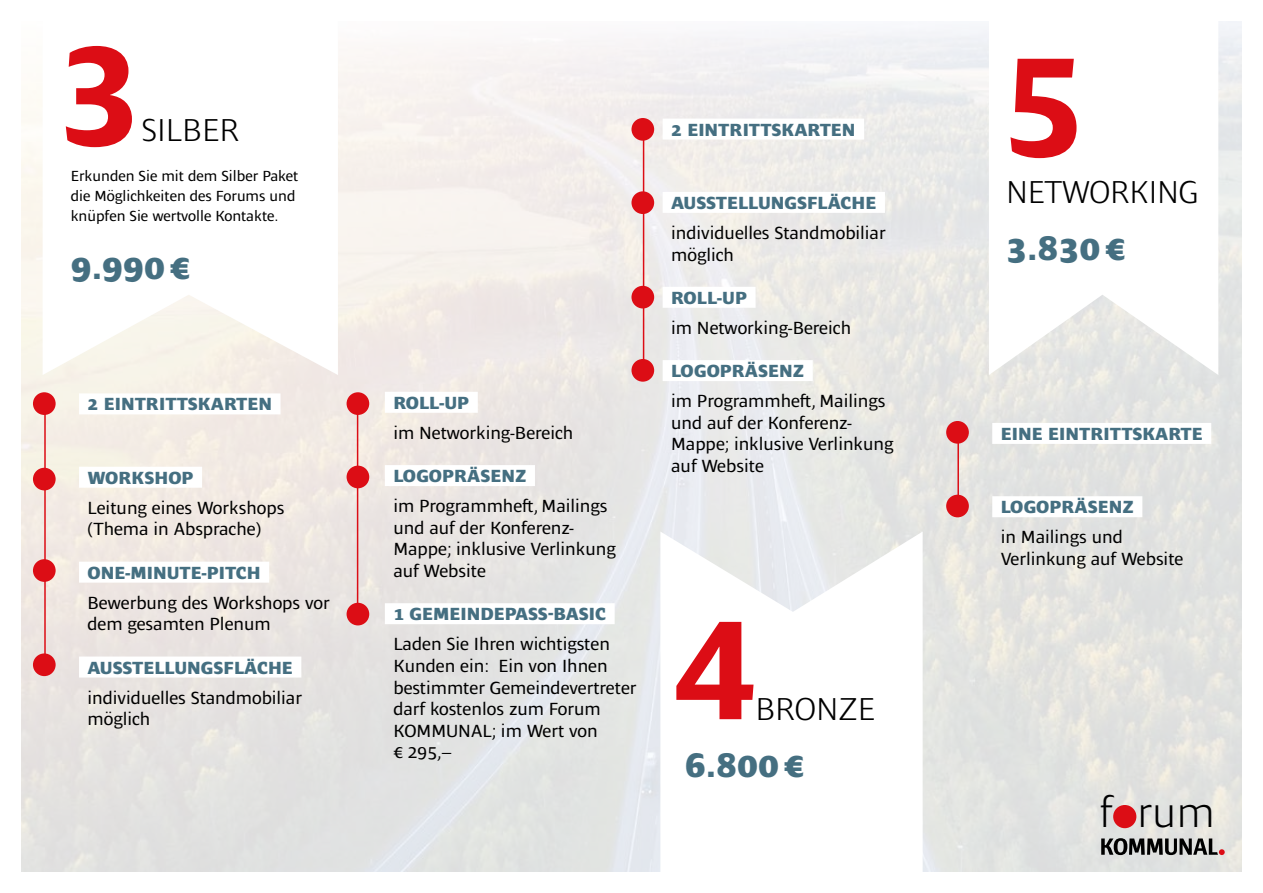
<style>
.page{position:relative;width:1263px;height:893px;background:#fff}
.page>*{position:absolute;margin:0;border:0;box-sizing:border-box;transform-origin:0 0}
.t1{font:700 144.15px "Ardoise Ptf";color:#dc0d15}
.t2{font:300 43.65px "Ardoise Ptf";color:#000}
.t3{font:800 34.95px "Ardoise Ptf";color:#456f81}
.t4{font:300 32.4px "Ardoise Ptf";letter-spacing:-.01em;color:#000}
.t5{font:18px/21.6px "Ardoise Ptf";color:#000}
.t6{font:800 18px "Ardoise Ptf";color:#456f81}
.t7{font:15px/20px "Ardoise Ptf";color:#000}
</style>
<div class="page">
<img style="left:21px;top:21px;width:1221px;height:851px">
<svg style="left:43px;top:21px;width:295px;height:354px"></svg>
<svg style="left:989px;top:21px;width:229px;height:354px"></svg>
<svg style="left:660px;top:531px;width:263px;height:341px"></svg>
<div style="left:79px;top:393px;width:202px;height:21px;background:#fff"></div>
<div style="left:79px;top:467px;width:123px;height:21px;background:#fff"></div>
<div style="left:79px;top:562px;width:190px;height:21px;background:#fff"></div>
<div style="left:79px;top:656px;width:222px;height:21px;background:#fff"></div>
<div style="left:663px;top:119px;width:201px;height:21px;background:#fff"></div>
<div style="left:663px;top:192px;width:222px;height:21px;background:#fff"></div>
<div style="left:663px;top:287px;width:93px;height:21px;background:#fff"></div>
<div style="left:663px;top:360px;width:150px;height:21px;background:#fff"></div>
<div style="left:992px;top:423px;width:219px;height:21px;background:#fff"></div>
<div style="left:992px;top:496px;width:150px;height:21px;background:#fff"></div>
<hr style="left:44px;top:402px;width:2px;height:259px;background:#dc0d15">
<hr style="left:357px;top:402px;width:1px;height:212px;background:#dc0d15">
<hr style="left:643px;top:135px;width:1px;height:232px;background:#dc0d15">
<hr style="left:957px;top:429px;width:2px;height:78px;background:#dc0d15">
<div style="left:33px;top:392px;width:23px;height:23px;background:#dc0d15;border-radius:50%"></div>
<div style="left:347px;top:392px;width:22px;height:23px;background:#dc0d15;border-radius:50%"></div>
<div style="left:946px;top:421px;width:23px;height:23px;background:#dc0d15;border-radius:50%"></div>
<div style="left:946px;top:495px;width:23px;height:22px;background:#dc0d15;border-radius:50%"></div>
<div style="left:631px;top:191px;width:23px;height:23px;background:#dc0d15;border-radius:50%"></div>
<div style="left:631px;top:118px;width:23px;height:23px;background:#dc0d15;border-radius:50%"></div>
<div style="left:631px;top:286px;width:23px;height:22px;background:#dc0d15;border-radius:50%"></div>
<div style="left:631px;top:359px;width:23px;height:23px;background:#dc0d15;border-radius:50%"></div>
<div style="left:33px;top:468px;width:23px;height:22px;background:#dc0d15;border-radius:50%"></div>
<div style="left:347px;top:466px;width:22px;height:22px;background:#dc0d15;border-radius:50%"></div>
<div style="left:33px;top:559px;width:23px;height:23px;background:#dc0d15;border-radius:50%"></div>
<div style="left:347px;top:603px;width:22px;height:22px;background:#dc0d15;border-radius:50%"></div>
<div style="left:33px;top:653px;width:23px;height:23px;background:#dc0d15;border-radius:50%"></div>
<div style="left:385px;top:392px;width:93px;height:21px;background:#fff"></div>
<div style="left:385px;top:465px;width:150px;height:21px;background:#fff"></div>
<div style="left:385px;top:603px;width:230px;height:21px;background:#fff"></div>
<svg style="left:1101px;top:838px;width:124px;height:17px;background:#706e6d"></svg>
<div style="left:1113px;top:805px;width:23px;height:23px;background:#dc0d15;border-radius:50%"></div>
<h1 class="t1" style="left:60px;top:-22px;width:79px">3</h1>
<h3 class="t4" style="left:141px;top:106px;width:100px">SILBER</h3>
<p class="t7" style="left:71px;top:165px;width:229px">Erkunden Sie mit dem Silber Paket die Möglichkeiten des Forums und knüpfen Sie wertvolle Kontakte.</p>
<h3 class="t3" style="left:71px;top:241px;width:121px">9.990€</h3>
<p class="t6" style="left:88px;top:391px;width:186px">2 EINTRITTSKARTEN</p>
<p class="t6" style="left:88px;top:464px;width:108px">WORKSHOP</p>
<p class="t5" style="left:88px;top:495px;width:198px">Leitung eines Workshops (Thema in Absprache)</p>
<p class="t6" style="left:88px;top:559px;width:175px">ONE-MINUTE-PITCH</p>
<p class="t5" style="left:88px;top:590px;width:244px">Bewerbung des Workshops vor dem gesamten Plenum</p>
<p class="t6" style="left:88px;top:654px;width:207px">AUSSTELLUNGSFLÄCHE</p>
<p class="t5" style="left:88px;top:685px;width:216px">individuelles Standmobiliar möglich</p>
<p class="t6" style="left:393px;top:389px;width:77px">ROLL-UP</p>
<p class="t5" style="left:393px;top:420px;width:181px">im Networking-Bereich</p>
<p class="t6" style="left:393px;top:463px;width:135px">LOGOPRÄSENZ</p>
<p class="t5" style="left:393px;top:494px;width:224px">im Programmheft, Mailings und auf der Konferenz-<br>Mappe; inklusive Verlinkung auf Website</p>
<p class="t6" style="left:393px;top:601px;width:214px">1 GEMEINDEPASS-BASIC</p>
<p class="t5" style="left:393px;top:632px;width:245px">Laden Sie Ihren wichtigsten<br>Kunden ein: Ein von Ihnen bestimmter Gemeindevertreter darf kostenlos zum Forum<br>KOMMUNAL; im Wert von<br>€ 295,–</p>
<p class="t6" style="left:671px;top:116px;width:186px">2 EINTRITTSKARTEN</p>
<p class="t6" style="left:671px;top:189px;width:207px">AUSSTELLUNGSFLÄCHE</p>
<p class="t5" style="left:671px;top:221px;width:216px">individuelles Standmobiliar möglich</p>
<p class="t6" style="left:671px;top:284px;width:77px">ROLL-UP</p>
<p class="t5" style="left:671px;top:315px;width:181px">im Networking-Bereich</p>
<p class="t6" style="left:671px;top:358px;width:135px">LOGOPRÄSENZ</p>
<p class="t5" style="left:671px;top:389px;width:224px">im Programmheft, Mailings und auf der Konferenz-<br>Mappe; inklusive Verlinkung auf Website</p>
<h1 class="t1" style="left:676px;top:552px;width:79px">4</h1>
<h3 class="t4" style="left:755px;top:685px;width:121px">BRONZE</h3>
<h3 class="t3" style="left:685px;top:739px;width:121px">6.800€</h3>
<h1 class="t1" style="left:1004px;top:-11px;width:79px">5</h1>
<h3 class="t4" style="left:1006px;top:168px;width:194px">NETWORKING</h3>
<h3 class="t3" style="left:1006px;top:223px;width:121px">3.830€</h3>
<p class="t6" style="left:1001px;top:420px;width:203px">EINE EINTRITTSKARTE</p>
<p class="t6" style="left:1001px;top:494px;width:135px">LOGOPRÄSENZ</p>
<p class="t5" style="left:1001px;top:525px;width:184px">in Mailings und<br>Verlinkung auf Website</p>
<h2 class="t2" style="left:1099px;top:780px;width:117px">f rum</h2>
</div>
